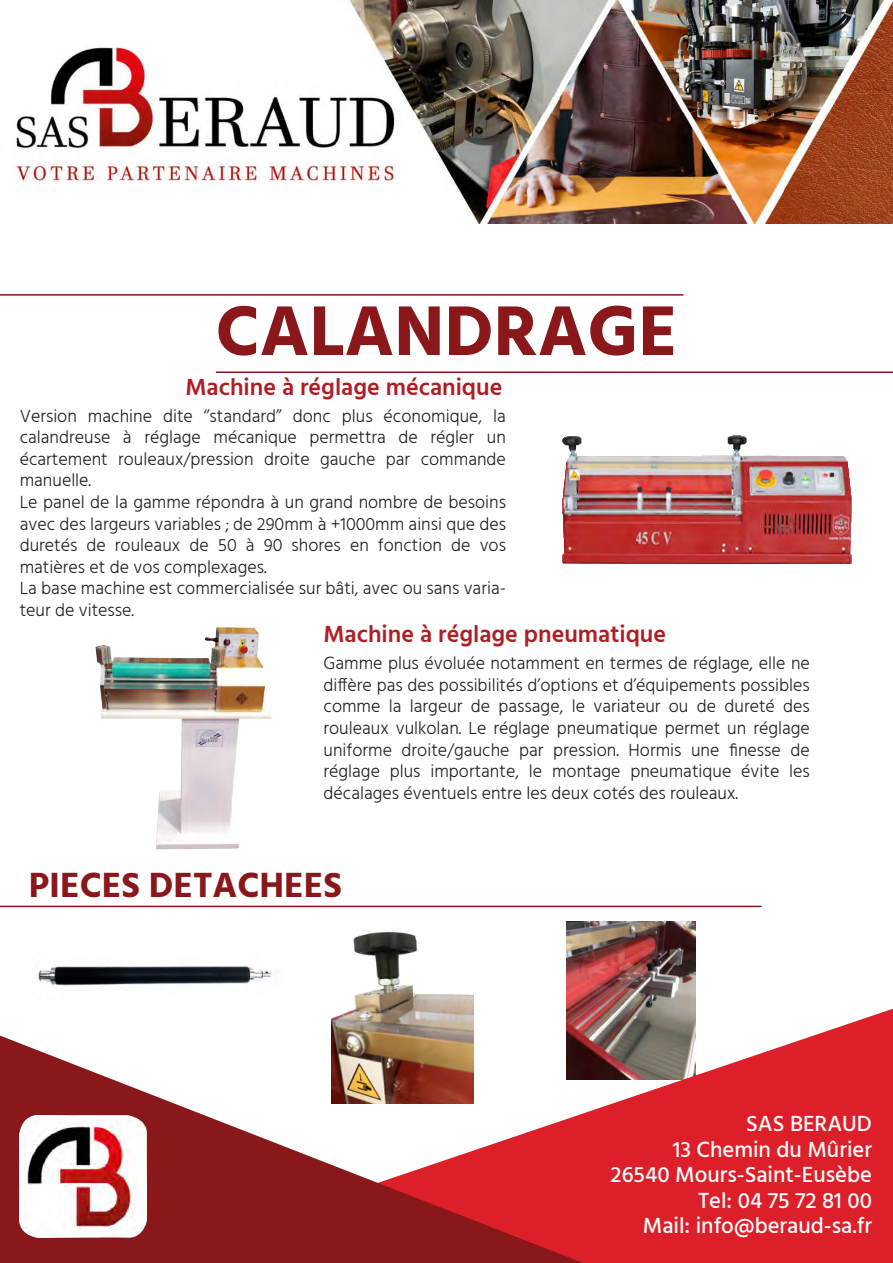
<style>
.page{position:relative;width:893px;height:1263px;background:#fff}
.page>*{position:absolute;margin:0;border:0;box-sizing:border-box;transform-origin:0 0}
.t1{font:700 72px "Hind";color:#8a171a}
.t2{font:700 36px "Hind";color:#8a171a}
.t3{font:600 24px "Hind";color:#af1e24}
.t4{font:500 22.5px/25.5px "Hind";color:#fff;text-align:right}
.t5{font:300 18px/21.6px "Hind";color:#231f20}
</style>
<div class="page">
<img style="left:15px;top:0;width:878px;height:223px">
<hr style="left:0;top:294px;width:683px;height:2px;background:#8a171a">
<hr style="left:216px;top:371px;width:677px;height:2px;background:#8a171a">
<img style="left:567px;top:921px;width:129px;height:88px">
<svg style="left:473px;top:1009px;width:420px;height:254px;background:#d64349"></svg>
<svg style="left:0;top:1035px;width:583px;height:228px"></svg>
<img style="left:20px;top:1115px;width:127px;height:122px">
<img style="left:77px;top:627px;width:204px;height:281px">
<img style="left:519px;top:371px;width:374px;height:193px">
<hr style="left:0;top:906px;width:761px;height:1px;background:#8a171a">
<img style="left:33px;top:964px;width:239px;height:22px">
<img style="left:331px;top:932px;width:142px;height:172px">
<h1 class="t1" style="left:216px;top:288px;width:463px">CALANDRAGE</h1>
<h3 class="t3" style="left:185px;top:370px;width:319px">Machine à réglage mécanique</h3>
<p class="t5" style="left:20px;top:406px;width:488px">Version machine dite ‘’standard’’ donc plus économique, la calandreuse à réglage mécanique permettra de régler un écartement rouleaux/pression droite gauche par commande manuelle.<br>Le panel de la gamme répondra à un grand nombre de besoins avec des largeurs variables ; de 290mm à +1000mm ainsi que des duretés de rouleaux de 50 à 90 shores en fonction de vos matières et de vos complexages.<br>La base machine est commercialisée sur bâti, avec ou sans varia&shy;teur de vitesse.</p>
<h3 class="t3" style="left:324px;top:617px;width:344px">Machine à réglage pneumatique</h3>
<p class="t5" style="left:324px;top:653px;width:488px;text-align:justify">Gamme plus évoluée notamment en termes de réglage, elle ne diffère pas des possibilités d’options et d’équipements possibles comme la largeur de passage, le variateur ou de dureté des rouleaux vulkolan. Le réglage pneumatique permet un réglage uniforme droite/gauche par pression. Hormis une finesse de réglage plus importante, le montage pneumatique évite les décalages éventuels entre les deux cotés des rouleaux.</p>
<h2 class="t2" style="left:29px;top:863px;width:314px">PIECES DETACHEES</h2>
<p class="t4" style="left:611px;top:1112px;width:263px">SAS BERAUD<br>13 Chemin du Mûrier<br>26540 Mours-Saint-Eusèbe<br>Tel: 04 75 72 81 00<br>Mail: info@beraud-sa.fr</p>
</div>
